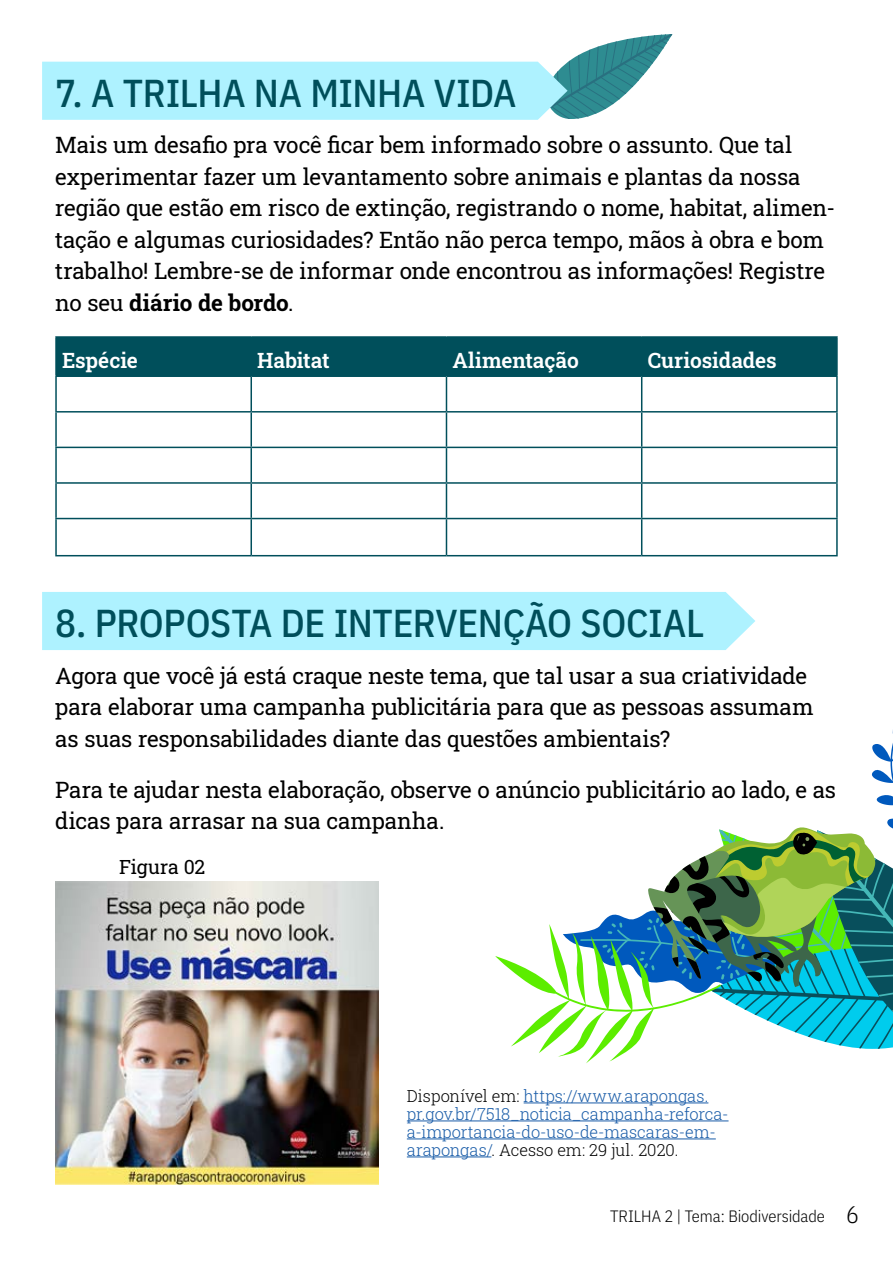
<style>
.page{position:relative;width:893px;height:1263px;background:#fff}
.page>*{position:absolute;margin:0;border:0;box-sizing:border-box;transform-origin:0 0}
.Etapa{font:500 39px "IBM Plex Sans Cond";letter-spacing:-.005em;color:#004f5b}
.Texto_normal{font:22.5px/31.5px "Roboto Slab";letter-spacing:-.005em;color:#000}
.Texto_normal-2{font:600 21px "Roboto Slab";letter-spacing:-.005em;color:#fff}
.Figura{font:19.5px "Roboto Slab";letter-spacing:-.005em;color:#000}
.Fonte_imagem{font:300 16.5px/18px "Roboto Slab";letter-spacing:-.005em;color:#195ca8}
.t1{font:300 16.5px "IBM Plex Sans Cond";letter-spacing:-.005em;color:#000}
.s1{font-weight:700}
.s2{color:#000}
.s3{font-size:24px}
</style>
<div class="page">
<svg style="left:495px;top:730px;width:398px;height:333px"></svg>
<svg style="left:42px;top:34px;width:630px;height:86px"></svg>
<div style="left:42px;top:592px;width:713px;height:58px;background:#aef2ff"></div>
<div style="left:56px;top:337px;width:195px;height:39px;background:#004f5b"></div>
<div style="left:252px;top:338px;width:584px;height:37px;background:#004f5b"></div>
<svg style="left:57px;top:377px;width:779px;height:178px"></svg>
<hr style="left:55px;top:336px;width:196px;height:2px;background:#004f5b">
<hr style="left:55px;top:338px;width:2px;height:37px;background:#004f5b">
<hr style="left:251px;top:336px;width:195px;height:2px;background:#004f5b">
<hr style="left:250px;top:338px;width:2px;height:37px;background:#004f5b">
<hr style="left:446px;top:336px;width:196px;height:2px;background:#004f5b">
<hr style="left:446px;top:338px;width:1px;height:37px;background:#004f5b">
<hr style="left:642px;top:336px;width:196px;height:2px;background:#004f5b">
<hr style="left:641px;top:338px;width:1px;height:37px;background:#004f5b">
<hr style="left:836px;top:338px;width:2px;height:37px;background:#004f5b">
<hr style="left:55px;top:375px;width:196px;height:2px;background:#004f5b">
<hr style="left:55px;top:377px;width:2px;height:34px;background:#004f5b">
<hr style="left:251px;top:375px;width:195px;height:2px;background:#004f5b">
<hr style="left:250px;top:377px;width:2px;height:34px;background:#004f5b">
<hr style="left:446px;top:375px;width:196px;height:2px;background:#004f5b">
<hr style="left:446px;top:377px;width:1px;height:34px;background:#004f5b">
<hr style="left:642px;top:375px;width:196px;height:2px;background:#004f5b">
<hr style="left:641px;top:377px;width:1px;height:34px;background:#004f5b">
<hr style="left:836px;top:377px;width:2px;height:34px;background:#004f5b">
<hr style="left:55px;top:411px;width:196px;height:2px;background:#004f5b">
<hr style="left:55px;top:413px;width:2px;height:34px;background:#004f5b">
<hr style="left:251px;top:411px;width:195px;height:2px;background:#004f5b">
<hr style="left:250px;top:413px;width:2px;height:34px;background:#004f5b">
<hr style="left:446px;top:411px;width:196px;height:2px;background:#004f5b">
<hr style="left:446px;top:413px;width:1px;height:34px;background:#004f5b">
<hr style="left:642px;top:411px;width:196px;height:2px;background:#004f5b">
<hr style="left:641px;top:413px;width:1px;height:34px;background:#004f5b">
<hr style="left:836px;top:413px;width:2px;height:34px;background:#004f5b">
<hr style="left:55px;top:447px;width:196px;height:1px;background:#004f5b">
<hr style="left:55px;top:448px;width:2px;height:34px;background:#004f5b">
<hr style="left:251px;top:447px;width:195px;height:1px;background:#004f5b">
<hr style="left:250px;top:448px;width:2px;height:34px;background:#004f5b">
<hr style="left:446px;top:447px;width:196px;height:1px;background:#004f5b">
<hr style="left:446px;top:448px;width:1px;height:34px;background:#004f5b">
<hr style="left:642px;top:447px;width:196px;height:1px;background:#004f5b">
<hr style="left:641px;top:448px;width:1px;height:34px;background:#004f5b">
<hr style="left:836px;top:448px;width:2px;height:34px;background:#004f5b">
<hr style="left:55px;top:482px;width:196px;height:2px;background:#004f5b">
<hr style="left:55px;top:484px;width:2px;height:34px;background:#004f5b">
<hr style="left:251px;top:482px;width:195px;height:2px;background:#004f5b">
<hr style="left:250px;top:484px;width:2px;height:34px;background:#004f5b">
<hr style="left:446px;top:482px;width:196px;height:2px;background:#004f5b">
<hr style="left:446px;top:484px;width:1px;height:34px;background:#004f5b">
<hr style="left:642px;top:482px;width:196px;height:2px;background:#004f5b">
<hr style="left:641px;top:484px;width:1px;height:34px;background:#004f5b">
<hr style="left:836px;top:484px;width:2px;height:34px;background:#004f5b">
<hr style="left:55px;top:518px;width:196px;height:1px;background:#004f5b">
<hr style="left:55px;top:519px;width:2px;height:36px;background:#004f5b">
<hr style="left:251px;top:518px;width:195px;height:1px;background:#004f5b">
<hr style="left:250px;top:519px;width:2px;height:36px;background:#004f5b">
<hr style="left:446px;top:518px;width:196px;height:1px;background:#004f5b">
<hr style="left:446px;top:519px;width:1px;height:36px;background:#004f5b">
<hr style="left:642px;top:518px;width:196px;height:1px;background:#004f5b">
<hr style="left:641px;top:519px;width:1px;height:36px;background:#004f5b">
<hr style="left:836px;top:519px;width:2px;height:36px;background:#004f5b">
<hr style="left:55px;top:555px;width:196px;height:1px;background:#004f5b">
<hr style="left:251px;top:555px;width:195px;height:1px;background:#004f5b">
<hr style="left:446px;top:555px;width:196px;height:1px;background:#004f5b">
<hr style="left:642px;top:555px;width:196px;height:1px;background:#004f5b">
<img style="left:55px;top:882px;width:324px;height:303px">
<hr style="left:524px;top:1102px;width:184px;height:1px;background:#195ca8">
<hr style="left:407px;top:1120px;width:321px;height:1px;background:#195ca8">
<hr style="left:407px;top:1138px;width:309px;height:1px;background:#195ca8">
<hr style="left:407px;top:1156px;width:84px;height:1px;background:#195ca8">
<p class="Etapa" style="left:55px;top:63px;width:463px">7. A TRILHA NA MINHA VIDA</p>
<p class="Texto_normal" style="left:55px;top:129px;width:781px">Mais um desafio pra você ficar bem informado sobre o assunto. Que tal experimentar fazer um levantamento sobre animais e plantas da nossa região que estão em risco de extinção, registrando o nome, habitat, alimen&shy;tação e algumas curiosidades? Então não perca tempo, mãos à obra e bom trabalho! Lembre-se de informar onde encontrou as informações! Registre no seu <span class="s1">diário de bordo</span>.</p>
<p class="Texto_normal-2" style="left:62px;top:346px;width:77px">Espécie</p>
<p class="Texto_normal-2" style="left:257px;top:346px;width:74px">Habitat</p>
<p class="Texto_normal-2" style="left:452px;top:346px;width:128px">Alimentação</p>
<p class="Texto_normal-2" style="left:648px;top:346px;width:130px">Curiosidades</p>
<p class="Etapa" style="left:55px;top:593px;width:651px">8. PROPOSTA DE INTERVENÇÃO SOCIAL</p>
<p class="Texto_normal" style="left:55px;top:659px;width:760px">Agora que você já está craque neste tema, que tal usar a sua criatividade para elaborar uma campanha publicitária para que as pessoas assumam as suas responsabilidades diante das questões ambientais?</p>
<p class="Texto_normal" style="left:55px;top:773px;width:782px">Para te ajudar nesta elaboração, observe o anúncio publicitário ao lado, e as dicas para arrasar na sua campanha.</p>
<p class="Figura" style="left:119px;top:854px;width:88px">Figura 02</p>
<p class="Fonte_imagem" style="left:407px;top:1086px;width:323px"><span class="s2">Disponível em:</span> https://www.arapongas. pr.gov.br/7518_noticia_campanha-reforca&shy;a-importancia-do-uso-de-mascaras-em&shy;arapongas/<span class="s2">. Acesso em: 29 jul. 2020.</span></p>
<p class="t1" style="left:610px;top:1203px;width:251px">TRILHA 2 | Tema: Biodiversidade <span class="s3">6</span></p>
</div>
